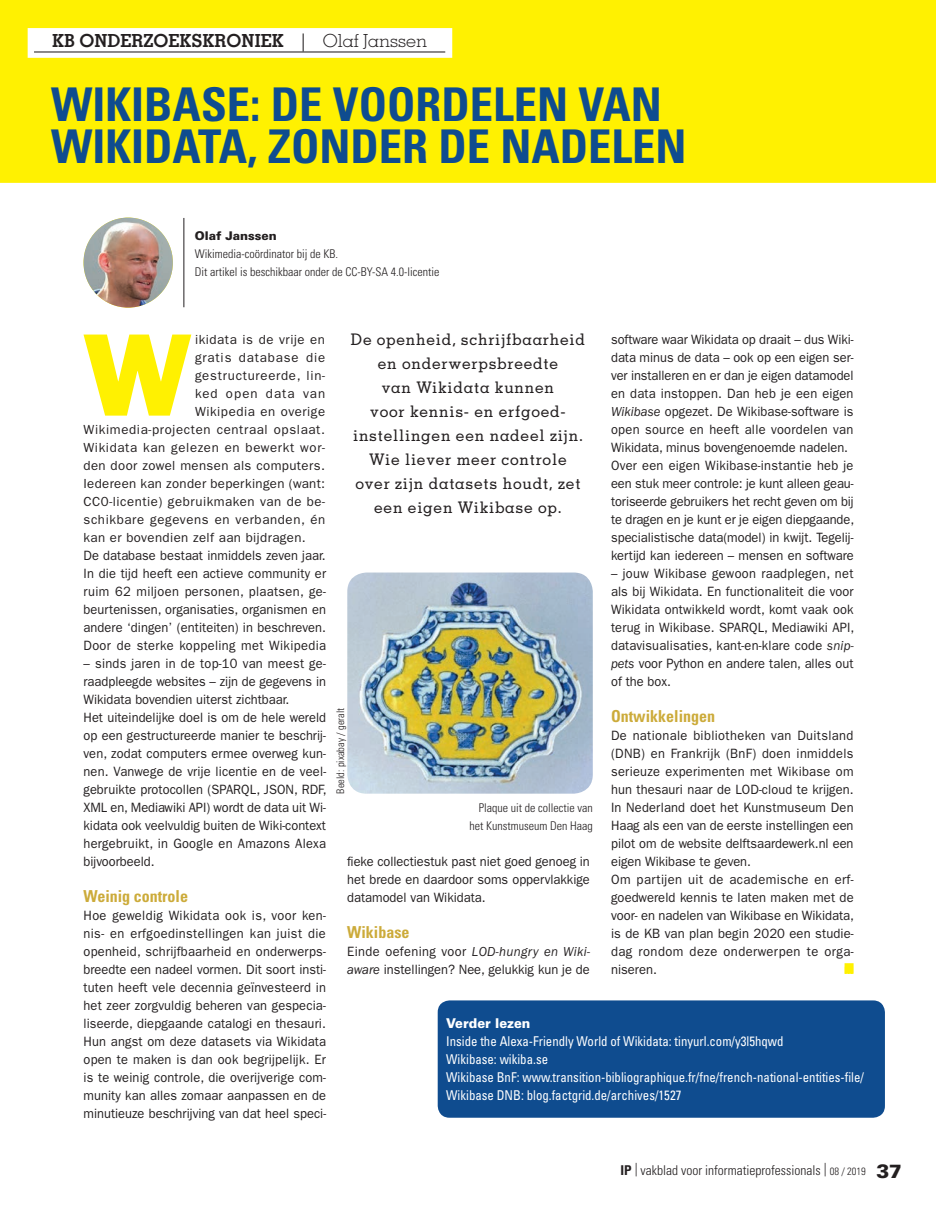
<style>
.page{position:relative;width:936px;height:1212px;background:#fff}
.page>*{position:absolute;margin:0;border:0;box-sizing:border-box;transform-origin:0 0}
.t1{font:800 118.2px "Franklin Gothic";color:#fff101}
.t2{font:700 condensed 46.5px/42px "Univers";color:#0f4c8f}
.t3{font:700 18px "Memphis";color:#231f20}
.t4{font:700 condensed 16.5px "Univers";color:#ccab3a}
.t5{font:500 15.9px/23.9px "Memphis";letter-spacing:.045em;color:#231f20;text-align:center}
.t6{font:13.5px/18px "Franklin Gothic";color:#231f20;text-align:justify;scale:.95 1}
.t7{font:condensed 13.5px/18px "Univers";color:#fff;scale:.95 1}
.t8{font:300 condensed 13.5px "Univers";color:#231f20}
.t9{font:900 13.5px "Univers";color:#fff;scale:.95 1}
.t10{font:13.2px "Franklin Gothic";letter-spacing:.04em;color:#231f20}
.t11{font:13.2px "Franklin Gothic";letter-spacing:.065em;color:#231f20}
.t12{font:13.2px "Franklin Gothic";letter-spacing:.08em;color:#231f20}
.t13{font:300 condensed 12px/18px "Univers";color:#231f20}
.t14{font:900 12px "Univers";color:#231f20}
.t15{font:300 condensed 10.5px "Univers";color:#231f20}
.t16{font:800 10.5px "Franklin Gothic";color:#fff101}
.s1{font-weight:500}
.s2{font-weight:300}
.s3{font-style:italic}
.s4{font-weight:700}
.s5{font-size:10.5px}
.s6{font-weight:900;font-stretch:normal;font-size:19.2px}
</style>
<div class="page">
<svg style="left:0;top:0;width:935px;height:183px;background:#fff112"></svg>
<div style="left:437px;top:1000px;width:447px;height:118px;background:#0f4c8f;border-radius:12px"></div>
<hr style="left:34px;top:51px;width:411px;height:2px;background:#231f20">
<div style="left:844px;top:963px;width:9px;height:11px;background:#fff101"></div>
<img style="left:83px;top:218px;width:90px;height:90px;border-radius:45px">
<hr style="left:183px;top:218px;width:1px;height:89px;background:#231f20">
<img style="left:347px;top:572px;width:245px;height:222px">
<h3 class="t3" style="left:52px;top:29px;width:376px">KB ONDERZOEKSKRONIEK <span class="s1">|</span> <span class="s2">Olaf Janssen</span></h3>
<h2 class="t2" style="left:51px;top:83px;width:637px">WIKIBASE: DE VOORDELEN VAN<br>WIKIDATA, ZONDER DE NADELEN</h2>
<p class="t14" style="left:195px;top:229px;width:83px">Olaf Janssen</p>
<p class="t13" style="left:195px;top:245px;width:246px">Wikimedia-coördinator bij de KB.<br>Dit artikel is beschikbaar onder de CC-BY-SA 4.0-licentie</p>
<h1 class="t1" style="left:83px;top:306px;width:110px">W</h1>
<p class="t10" style="left:195px;top:331px;width:132px">ikidata is de vrije en</p>
<p class="t11" style="left:195px;top:349px;width:132px">gratis database die</p>
<p class="t10" style="left:195px;top:368px;width:132px">gestructureerde, lin-</p>
<p class="t12" style="left:195px;top:386px;width:132px">ked open data van</p>
<p class="t10" style="left:195px;top:404px;width:132px">Wikipedia en overige</p>
<p class="t10" style="left:83px;top:422px;width:243px">Wikimedia-projecten centraal opslaat.</p>
<p class="t10" style="left:83px;top:440px;width:243px">Wikidata kan gelezen en bewerkt wor-</p>
<p class="t10" style="left:83px;top:458px;width:243px">den door zowel mensen als computers.</p>
<p class="t10" style="left:83px;top:476px;width:243px">Iedereen kan zonder beperkingen (want:</p>
<p class="t10" style="left:83px;top:494px;width:243px">CC0-licentie) gebruikmaken van de be-</p>
<p class="t10" style="left:83px;top:512px;width:243px">schikbare gegevens en verbanden, én</p>
<p class="t10" style="left:83px;top:530px;width:224px">kan er bovendien zelf aan bijdragen.</p>
<p class="t6" style="left:83px;top:546px;width:257px">De database bestaat inmiddels zeven jaar.<br>In die tijd heeft een actieve community er ruim 62 miljoen personen, plaatsen, ge&shy;beurtenissen, organisaties, organismen en andere ‘dingen’ (entiteiten) in beschreven.<br>Door de sterke koppeling met Wikipedia</p>
<p class="t6" style="left:83px;top:654px;width:257px;text-align:left">– sinds jaren in de top-10 van meest ge&shy;raadpleegde websites – zijn de gegevens in Wikidata bovendien uiterst zichtbaar.<br>Het uiteindelijke doel is om de hele wereld op een gestructureerde manier te beschrij&shy;ven, zodat computers ermee overweg kun&shy;nen. Vanwege de vrije licentie en de veel&shy;gebruikte protocollen (SPARQL, JSON, RDF, XML en, Mediawiki API) wordt de data uit Wi&shy;kidata ook veelvuldig buiten de Wiki-context hergebruikt, in Google en Amazons Alexa bijvoorbeeld.</p>
<p class="t4" style="left:83px;top:886px;width:106px">Weinig controle</p>
<p class="t6" style="left:83px;top:906px;width:257px">Hoe geweldig Wikidata ook is, voor ken&shy;nis- en erfgoedinstellingen kan juist die openheid, schrijfbaarheid en onderwerps&shy;breedte een nadeel vormen. Dit soort insti&shy;tuten heeft vele decennia geïnvesteerd in het zeer zorgvuldig beheren van gespecia&shy;liseerde, diepgaande catalogi en thesauri.<br>Hun angst om deze datasets via Wikidata open te maken is dan ook begrijpelijk. Er is te weinig controle, die overijverige com&shy;munity kan alles zomaar aanpassen en de minutieuze beschrijving van dat heel speci-</p>
<p class="t5" style="left:351px;top:328px;width:235px">De openheid, schrijfbaarheid en onderwerpsbreedte<br>van Wikidata kunnen<br>voor kennis- en erfgoed&shy;instellingen een nadeel zijn.<br>Wie liever meer controle over zijn datasets houdt, zet een eigen Wikibase op.</p>
<p class="t15" style="left:334px;top:794px;width:87px;rotate:-90deg">Beeld: pixabay / geralt</p>
<p class="t13" style="left:469px;top:798px;width:125px;text-align:right">Plaque uit de collectie van het Kunstmuseum Den Haag</p>
<p class="t6" style="left:347px;top:852px;width:257px">fieke collectiestuk past niet goed genoeg in het brede en daardoor soms oppervlakkige datamodel van Wikidata.</p>
<p class="t4" style="left:347px;top:922px;width:64px">Wikibase</p>
<p class="t6" style="left:347px;top:942px;width:257px">Einde oefening voor <span class="s3">LOD-hungry en Wiki&shy;aware</span> instellingen? Nee, gelukkig kun je de</p>
<p class="t6" style="left:611px;top:330px;width:257px;text-align:left">software waar Wikidata op draait – dus Wiki&shy;data minus de data – ook op een eigen ser&shy;ver installeren en er dan je eigen datamodel en data instoppen. Dan heb je een eigen <span class="s3">Wikibase</span> opgezet. De Wikibase-software is open source en heeft alle voordelen van Wikidata, minus bovengenoemde nadelen.<br>Over een eigen Wikibase-instantie heb je een stuk meer controle: je kunt alleen geau&shy;toriseerde gebruikers het recht geven om bij te dragen en je kunt er je eigen diepgaande, specialistische data(model) in kwijt. Tegelij&shy;kertijd kan iedereen – mensen en software</p>
<p class="t6" style="left:611px;top:564px;width:257px">– jouw Wikibase gewoon raadplegen, net als bij Wikidata. En functionaliteit die voor Wikidata ontwikkeld wordt, komt vaak ook terug in Wikibase. SPARQL, Mediawiki API, datavisualisaties, kant-en-klare code <span class="s3">snip&shy;pets</span> voor Python en andere talen, alles out of the box.</p>
<p class="t4" style="left:611px;top:706px;width:106px">Ontwikkelingen</p>
<p class="t6" style="left:611px;top:726px;width:257px;text-align:left">De nationale bibliotheken van Duitsland (DNB) en Frankrijk (BnF) doen inmiddels serieuze experimenten met Wikibase om hun thesauri naar de LOD-cloud te krijgen.<br>In Nederland doet het Kunstmuseum Den Haag als een van de eerste instellingen een pilot om de website delftsaardewerk.nl een eigen Wikibase te geven.<br>Om partijen uit de academische en erf&shy;goedwereld kennis te laten maken met de voor- en nadelen van Wikibase en Wikidata, is de KB van plan begin 2020 een studie&shy;dag rondom deze onderwerpen te orga&shy;niseren.</p>
<p class="t16" style="left:844px;top:964px;width:11px">M</p>
<p class="t9" style="left:446px;top:1014px;width:90px">Verder lezen</p>
<p class="t7" style="left:446px;top:1032px;width:441px">Inside the Alexa-Friendly World of Wikidata: tinyurl.com/y3l5hqwd<br>Wikibase: wikiba.se<br>Wikibase BnF: www.transition-bibliographique.fr/fne/french-national-entities-file/ Wikibase DNB: blog.factgrid.de/archives/1527</p>
<p class="t8" style="left:620px;top:1162px;width:283px"><span class="s4">IP</span> | vakblad voor informatieprofessionals | <span class="s5">08 / 2019</span> <span class="s6">37</span></p>
</div>
